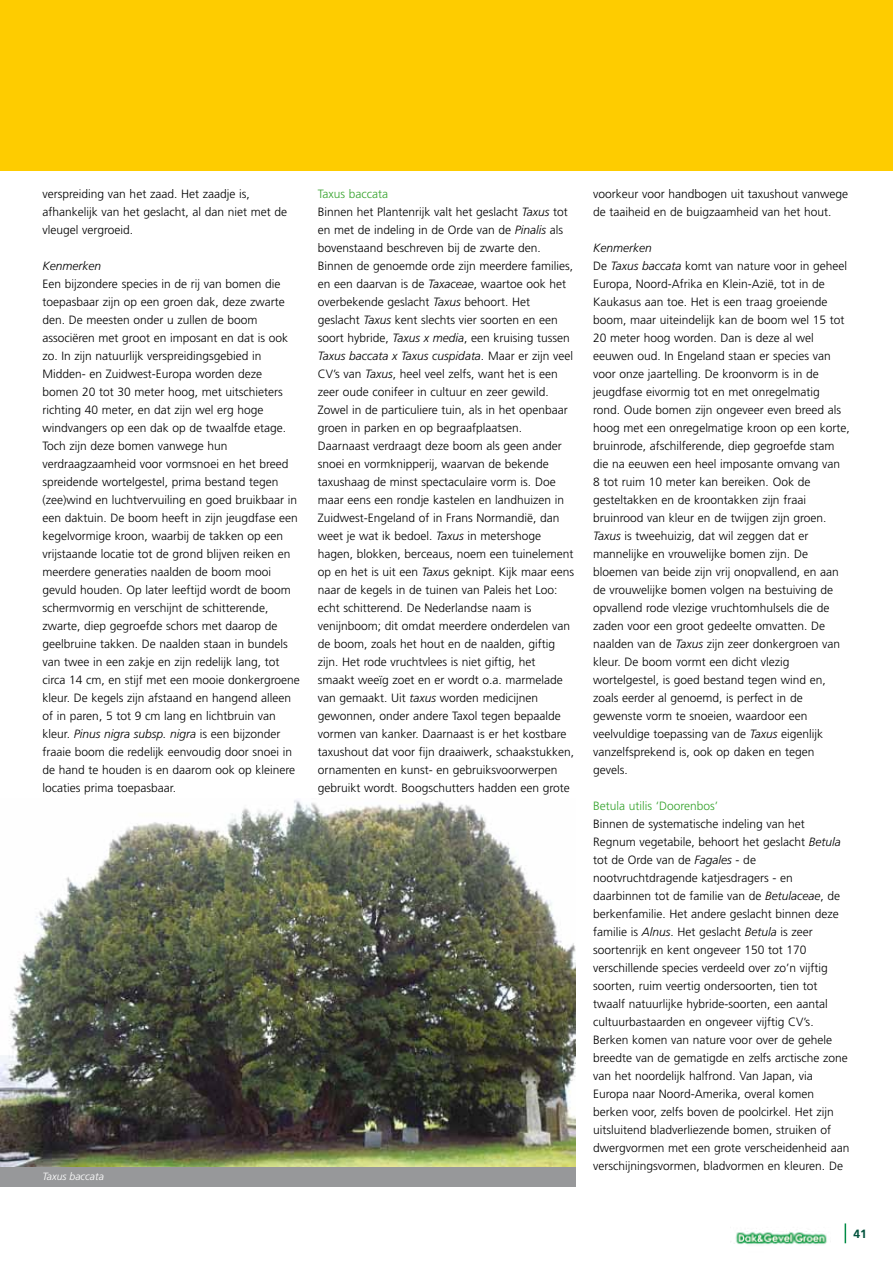
<style>
.page{position:relative;width:893px;height:1263px;background:#fff}
.page>*{position:absolute;margin:0;border:0;box-sizing:border-box;transform-origin:0 0}
.t1{font:300 12px/18px "Frutiger";color:#000}
.t2{font:300 12px "Frutiger";color:#35a32c}
.t3{font:italic 300 12px "Frutiger";color:#000}
.t4{font:700 12px "Frutiger";color:#00523c}
.t5{font:italic 300 10.5px "Frutiger";color:#fff}
.s1{font-style:italic}
.s2{color:#35a32c}
</style>
<div class="page">
<svg style="left:845px;top:1223px;width:1px;height:20px"></svg>
<img style="left:735px;top:1231px;width:92px;height:14px">
<div style="left:0;top:0;width:893px;height:170px;background:#fecc00"></div>
<img style="left:0;top:800px;width:575px;height:367px">
<div style="left:0;top:1167px;width:575px;height:19px;background:#97989a"></div>
<p class="t1" style="left:43px;top:185px;width:246px">verspreiding van het zaad. Het zaadje is, afhankelijk van het geslacht, al dan niet met de vleugel vergroeid.</p>
<p class="t3" style="left:43px;top:259px;width:60px">Kenmerken</p>
<p class="t1" style="left:43px;top:275px;width:259px">Een bijzondere species in de rij van bomen die toepasbaar zijn op een groen dak, deze zwarte den. De meesten onder u zullen de boom associëren met groot en imposant en dat is ook zo. In zijn natuurlijk verspreidingsgebied in Midden- en Zuidwest-Europa worden deze bomen 20 tot 30 meter hoog, met uitschieters richting 40 meter, en dat zijn wel erg hoge windvangers op een dak op de twaalfde etage.<br>Toch zijn deze bomen vanwege hun verdraagzaamheid voor vormsnoei en het breed spreidende wortelgestel, prima bestand tegen (zee)wind en luchtvervuiling en goed bruikbaar in een daktuin. De boom heeft in zijn jeugdfase een kegelvormige kroon, waarbij de takken op een vrijstaande locatie tot de grond blijven reiken en meerdere generaties naalden de boom mooi gevuld houden. Op later leeftijd wordt de boom schermvormig en verschijnt de schitterende, zwarte, diep gegroefde schors met daarop de geelbruine takken. De naalden staan in bundels van twee in een zakje en zijn redelijk lang, tot circa 14 cm, en stijf met een mooie donkergroene kleur. De kegels zijn afstaand en hangend alleen of in paren, 5 tot 9 cm lang en lichtbruin van kleur. <span class="s1">Pinus nigra subsp. nigra</span> is een bijzonder fraaie boom die redelijk eenvoudig door snoei in de hand te houden is en daarom ook op kleinere locaties prima toepasbaar.</p>
<p class="t5" style="left:43px;top:1170px;width:63px">Taxus baccata</p>
<p class="t1" style="left:318px;top:185px;width:258px"><span class="s2">Taxus baccata<br></span>Binnen het Plantenrijk valt het geslacht <span class="s1">Taxus</span> tot en met de indeling in de Orde van de <span class="s1">Pinalis</span> als bovenstaand beschreven bij de zwarte den.<br>Binnen de genoemde orde zijn meerdere families, en een daarvan is de <span class="s1">Taxaceae</span>, waartoe ook het overbekende geslacht <span class="s1">Taxus</span> behoort. Het geslacht <span class="s1">Taxus</span> kent slechts vier soorten en een soort hybride, <span class="s1">Taxus x media</span>, een kruising tussen <span class="s1">Taxus baccata x Taxus cuspidata</span>. Maar er zijn veel CV’s van <span class="s1">Taxus</span>, heel veel zelfs, want het is een zeer oude conifeer in cultuur en zeer gewild.<br>Zowel in de particuliere tuin, als in het openbaar groen in parken en op begraafplaatsen.<br>Daarnaast verdraagt deze boom als geen ander snoei en vormknipperij, waarvan de bekende taxushaag de minst spectaculaire vorm is. Doe maar eens een rondje kastelen en landhuizen in Zuidwest-Engeland of in Frans Normandië, dan weet je wat ik bedoel. <span class="s1">Taxus</span> in metershoge hagen, blokken, berceaus, noem een tuinelement op en het is uit een <span class="s1">Taxu</span>s geknipt. Kijk maar eens naar de kegels in de tuinen van Paleis het Loo: echt schitterend. De Nederlandse naam is venijnboom; dit omdat meerdere onderdelen van de boom, zoals het hout en de naalden, giftig zijn. Het rode vruchtvlees is niet giftig, het smaakt weeïg zoet en er wordt o.a. marmelade van gemaakt. Uit <span class="s1">taxus</span> worden medicijnen gewonnen, onder andere Taxol tegen bepaalde vormen van kanker. Daarnaast is er het kostbare taxushout dat voor fijn draaiwerk, schaakstukken, ornamenten en kunst- en gebruiksvoorwerpen gebruikt wordt. Boogschutters hadden een grote</p>
<p class="t1" style="left:593px;top:185px;width:257px">voorkeur voor handbogen uit taxushout vanwege de taaiheid en de buigzaamheid van het hout.</p>
<p class="t1" style="left:593px;top:239px;width:258px"><span class="s1">Kenmerken<br></span>De <span class="s1">Taxus baccata</span> komt van nature voor in geheel Europa, Noord-Afrika en Klein-Azië, tot in de Kaukasus aan toe. Het is een traag groeiende boom, maar uiteindelijk kan de boom wel 15 tot 20 meter hoog worden. Dan is deze al wel eeuwen oud. In Engeland staan er species van voor onze jaartelling. De kroonvorm is in de jeugdfase eivormig tot en met onregelmatig rond. Oude bomen zijn ongeveer even breed als hoog met een onregelmatige kroon op een korte, bruinrode, afschilferende, diep gegroefde stam die na eeuwen een heel imposante omvang van 8 tot ruim 10 meter kan bereiken. Ook de gesteltakken en de kroontakken zijn fraai bruinrood van kleur en de twijgen zijn groen.<br><span class="s1">Taxus</span> is tweehuizig, dat wil zeggen dat er mannelijke en vrouwelijke bomen zijn. De bloemen van beide zijn vrij onopvallend, en aan de vrouwelijke bomen volgen na bestuiving de opvallend rode vlezige vruchtomhulsels die de zaden voor een groot gedeelte omvatten. De naalden van de <span class="s1">Taxus</span> zijn zeer donkergroen van kleur. De boom vormt een dicht vlezig wortelgestel, is goed bestand tegen wind en, zoals eerder al genoemd, is perfect in de gewenste vorm te snoeien, waardoor een veelvuldige toepassing van de <span class="s1">Taxus</span> eigenlijk vanzelfsprekend is, ook op daken en tegen gevels.</p>
<p class="t2" style="left:593px;top:799px;width:127px">Betula utilis ‘Doorenbos’</p>
<p class="t1" style="left:593px;top:815px;width:258px">Binnen de systematische indeling van het Regnum vegetabile, behoort het geslacht <span class="s1">Betula </span>tot de Orde van de <span class="s1">Fagales</span> - de nootvruchtdragende katjesdragers - en daarbinnen tot de familie van de <span class="s1">Betulaceae</span>, de berkenfamilie. Het andere geslacht binnen deze familie is <span class="s1">Alnus</span>. Het geslacht <span class="s1">Betula</span> is zeer soortenrijk en kent ongeveer 150 tot 170 verschillende species verdeeld over zo’n vijftig soorten, ruim veertig ondersoorten, tien tot twaalf natuurlijke hybride-soorten, een aantal cultuurbastaarden en ongeveer vijftig CV’s.<br>Berken komen van nature voor over de gehele breedte van de gematigde en zelfs arctische zone van het noordelijk halfrond. Van Japan, via Europa naar Noord-Amerika, overal komen berken voor, zelfs boven de poolcirkel. Het zijn uitsluitend bladverliezende bomen, struiken of dwergvormen met een grote verscheidenheid aan verschijningsvormen, bladvormen en kleuren. De</p>
<p class="t4" style="left:853px;top:1227px;width:15px">41</p>
</div>
